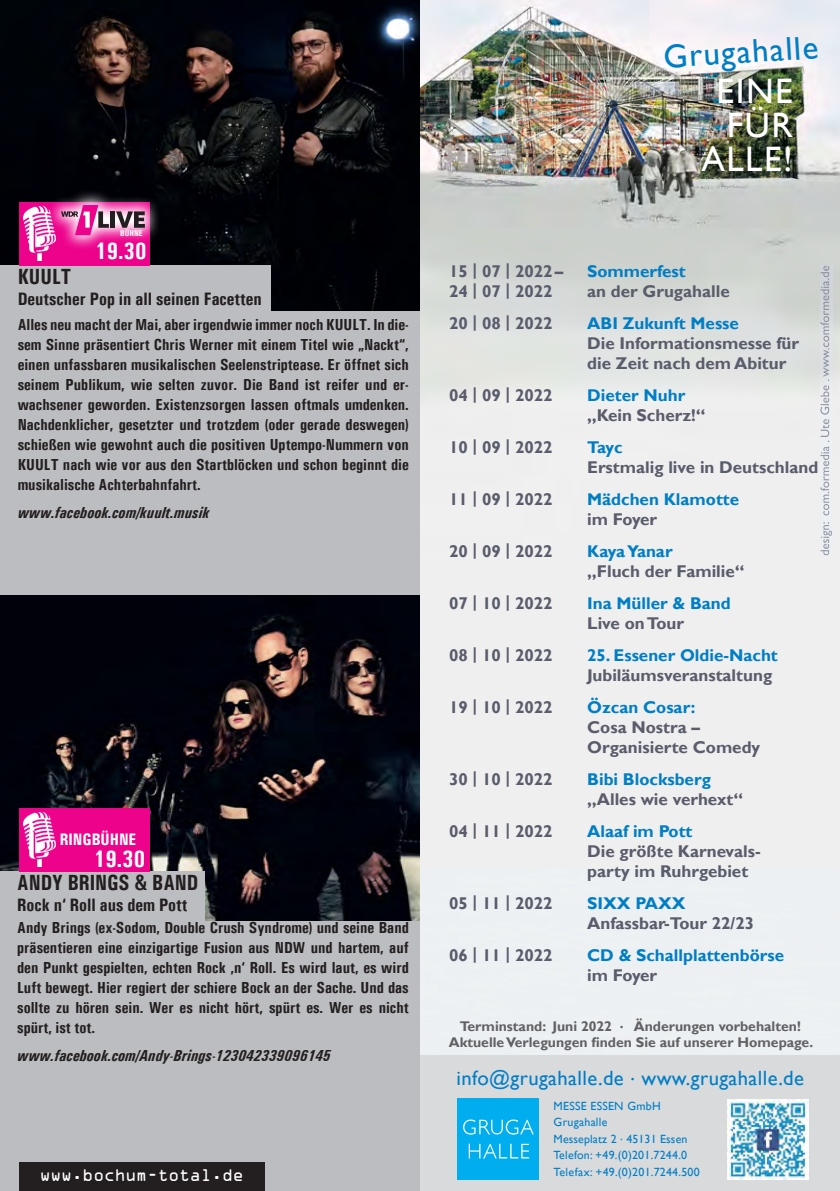
<style>
.page{position:relative;width:840px;height:1191px;background:#fff}
.page>*{position:absolute;margin:0;border:0;box-sizing:border-box;transform-origin:0 0}
.t1{font:35.4px/33.8px "Gill Sans";letter-spacing:.04em;color:#fff;text-align:right}
.t2{font:33px "Gill Sans";color:#007ec5}
.t3{font:700 24px "Univers Condensed";color:#fff}
.t4{font:700 22px "Univers Condensed";color:#231f20;scale:.95 1}
.t5{font:20.6px "Gill Sans";letter-spacing:.02em;color:#007ec5}
.t6{font:700 18px "Univers Condensed";color:#231f20}
.t7{font:700 17px/20px "Gill Sans";color:#5a5c6b}
.t8{font:700 17px "Gill Sans";color:#007ec5}
.t9{font:700 16.6px "Univers Condensed";color:#fff}
.t10{font:700 16px/20px "Univers Condensed";color:#231f20;text-align:justify}
.t11{font:italic 700 16px "Univers Condensed";color:#231f20}
.t12{font:16px "OCRA Std";letter-spacing:-.05em;color:#fff}
.t13{font:700 14px/16px "Gill Sans";color:#616164;text-align:center}
.t14{font:12px/16.4px "Gill Sans";letter-spacing:.02em;color:#007ec5}
.t15{font:700 8.4px "Univers Condensed";color:#fff}
</style>
<div class="page">
<div style="left:0;top:0;width:420px;height:1191px;background:#bcbdc0"></div>
<div style="left:19px;top:1162px;width:245px;height:29px;background:#231f20"></div>
<img style="left:1px;top:0;width:419px;height:310px">
<div style="left:1px;top:265px;width:269px;height:45px;background:#bcbdc0"></div>
<div style="left:19px;top:202px;width:131px;height:63px;background:#ed028c"></div>
<img style="left:24px;top:207px;width:22px;height:54px">
<svg style="left:46px;top:189px;width:114px;height:62px"></svg>
<div style="left:110px;top:211px;width:5px;height:17px;background:#231f20"></div>
<svg style="left:116px;top:211px;width:29px;height:17px"></svg>
<svg style="left:61px;top:205px;width:48px;height:30px"></svg>
<img style="left:0;top:595px;width:420px;height:325px">
<div style="left:0;top:871px;width:204px;height:49px;background:#bcbdc0"></div>
<div style="left:19px;top:808px;width:131px;height:63px;background:#ed028c"></div>
<img style="left:24px;top:812px;width:31px;height:54px">
<img style="left:420px;top:0;width:419px;height:1055px">
<div style="left:420px;top:1055px;width:419px;height:136px;background:#d9dadc"></div>
<div style="left:457px;top:1099px;width:81px;height:81px;background:#00aeef"></div>
<svg style="left:468px;top:1143px;width:61px;height:15px"></svg>
<svg style="left:463px;top:1119px;width:70px;height:15px"></svg>
<img style="left:727px;top:1099px;width:81px;height:80px">
<img style="left:820px;top:266px;width:11px;height:245px">
<img style="left:820px;top:511px;width:11px;height:44px">
<p class="t15" style="left:120px;top:228px;width:24px">BÜHNE</p>
<h3 class="t3" style="left:95px;top:236px;width:53px">19.30</h3>
<h3 class="t4" style="left:18px;top:263px;width:58px">KUULT</h3>
<p class="t6" style="left:18px;top:288px;width:245px">Deutscher Pop in all seinen Facetten</p>
<p class="t10" style="left:18px;top:314px;width:392px">Alles neu macht der Mai, aber irgendwie immer noch KUULT. In die&shy;sem Sinne präsentiert Chris Werner mit einem Titel wie „Nackt“, einen unfassbaren musikalischen Seelenstriptease. Er öffnet sich seinem Publikum, wie selten zuvor. Die Band ist reifer und er&shy;wachsener geworden. Existenzsorgen lassen oftmals umdenken.<br>Nachdenklicher, gesetzter und trotzdem (oder gerade deswegen) schießen wie gewohnt auch die positiven Uptempo-Nummern von KUULT nach wie vor aus den Startblöcken und schon beginnt die musikalische Achterbahnfahrt.</p>
<p class="t11" style="left:18px;top:503px;width:193px">www.facebook.com/kuult.musik</p>
<p class="t9" style="left:60px;top:829px;width:78px">RINGBÜHNE</p>
<h3 class="t3" style="left:94px;top:844px;width:53px">19.30</h3>
<h3 class="t4" style="left:17px;top:869px;width:192px">ANDY BRINGS &amp; BAND</h3>
<p class="t6" style="left:17px;top:894px;width:172px">Rock n‘ Roll aus dem Pott</p>
<p class="t10" style="left:17px;top:917px;width:393px">Andy Brings (ex-Sodom, Double Crush Syndrome) und seine Band präsentieren eine einzigartige Fusion aus NDW und hartem, auf den Punkt gespielten, echten Rock ‚n‘ Roll. Es wird laut, es wird Luft bewegt. Hier regiert der schiere Bock an der Sache. Und das sollte zu hören sein. Wer es nicht hört, spürt es. Wer es nicht spürt, ist tot.</p>
<p class="t11" style="left:17px;top:1045px;width:315px">www.facebook.com/Andy-Brings-123042339096145</p>
<p class="t12" style="left:39px;top:1167px;width:206px">www.bochum-total.de</p>
<h2 class="t2" style="left:661px;top:38px;width:156px;rotate:-4deg">Grugahalle</h2>
<h1 class="t1" style="left:701px;top:75px;width:93px">EINE<br>FÜR<br>ALLE!</h1>
<p class="t7" style="left:449px;top:261px;width:116px">15 | 07 | 2022 –</p>
<p class="t8" style="left:587px;top:261px;width:100px">Sommerfest</p>
<p class="t7" style="left:449px;top:281px;width:105px">24 | 07 | 2022</p>
<p class="t7" style="left:587px;top:281px;width:144px">an der Grugahalle</p>
<p class="t7" style="left:449px;top:313px;width:105px">20 | 08 | 2022</p>
<p class="t8" style="left:587px;top:313px;width:153px">ABI Zukunft Messe</p>
<p class="t7" style="left:587px;top:333px;width:213px">Die Informationsmesse für die Zeit nach dem Abitur</p>
<p class="t7" style="left:449px;top:385px;width:105px">04 | 09 | 2022</p>
<p class="t8" style="left:587px;top:385px;width:100px">Dieter Nuhr</p>
<p class="t7" style="left:587px;top:405px;width:120px">„Kein Scherz!“</p>
<p class="t7" style="left:449px;top:437px;width:105px">10 | 09 | 2022</p>
<p class="t8" style="left:587px;top:437px;width:37px">Tayc</p>
<p class="t7" style="left:587px;top:457px;width:232px">Erstmalig live in Deutschland</p>
<p class="t7" style="left:449px;top:489px;width:105px">11 | 09 | 2022</p>
<p class="t8" style="left:587px;top:489px;width:153px">Mädchen Klamotte</p>
<p class="t7" style="left:587px;top:509px;width:71px">im Foyer</p>
<p class="t7" style="left:449px;top:541px;width:105px">20 | 09 | 2022</p>
<p class="t8" style="left:587px;top:541px;width:87px">Kaya Yanar</p>
<p class="t7" style="left:587px;top:561px;width:159px">„Fluch der Familie“</p>
<p class="t7" style="left:449px;top:593px;width:105px">07 | 10 | 2022</p>
<p class="t8" style="left:587px;top:593px;width:145px">Ina Müller &amp; Band</p>
<p class="t7" style="left:587px;top:613px;width:98px">Live on Tour</p>
<p class="t7" style="left:449px;top:645px;width:105px">08 | 10 | 2022</p>
<p class="t8" style="left:587px;top:645px;width:192px">25. Essener Oldie-Nacht</p>
<p class="t7" style="left:587px;top:665px;width:186px">Jubiläumsveranstaltung</p>
<p class="t7" style="left:449px;top:697px;width:105px">19 | 10 | 2022</p>
<p class="t8" style="left:587px;top:697px;width:110px">Özcan Cosar:</p>
<p class="t7" style="left:587px;top:717px;width:174px">Cosa Nostra –<br>Organisierte Comedy</p>
<p class="t7" style="left:449px;top:769px;width:105px">30 | 10 | 2022</p>
<p class="t8" style="left:587px;top:769px;width:125px">Bibi Blocksberg</p>
<p class="t7" style="left:587px;top:789px;width:157px">„Alles wie verhext“</p>
<p class="t7" style="left:449px;top:821px;width:105px">04 | 11 | 2022</p>
<p class="t8" style="left:587px;top:821px;width:107px">Alaaf im Pott</p>
<p class="t7" style="left:587px;top:841px;width:175px">Die größte Karnevals&shy;party im Ruhrgebiet</p>
<p class="t7" style="left:449px;top:893px;width:105px">05 | 11 | 2022</p>
<p class="t8" style="left:587px;top:893px;width:100px">SIXX PAXX</p>
<p class="t7" style="left:587px;top:913px;width:168px">Anfassbar-Tour 22/23</p>
<p class="t7" style="left:449px;top:945px;width:105px">06 | 11 | 2022</p>
<p class="t8" style="left:587px;top:945px;width:198px">CD &amp; Schallplattenbörse</p>
<p class="t7" style="left:587px;top:965px;width:71px">im Foyer</p>
<p class="t13" style="left:448px;top:1017px;width:366px">Terminstand: Juni 2022 . Änderungen vorbehalten!<br>Aktuelle Verlegungen finden Sie auf unserer Homepage.</p>
<p class="t5" style="left:456px;top:1066px;width:349px">info@grugahalle.de . www.grugahalle.de</p>
<p class="t14" style="left:553px;top:1097px;width:147px">MESSE ESSEN GmbH<br>Grugahalle<br>Messeplatz 2 . 45131 Essen<br>Telefon: +49.(0)201.7244.0<br>Telefax: +49.(0)201.7244.500</p>
</div>
